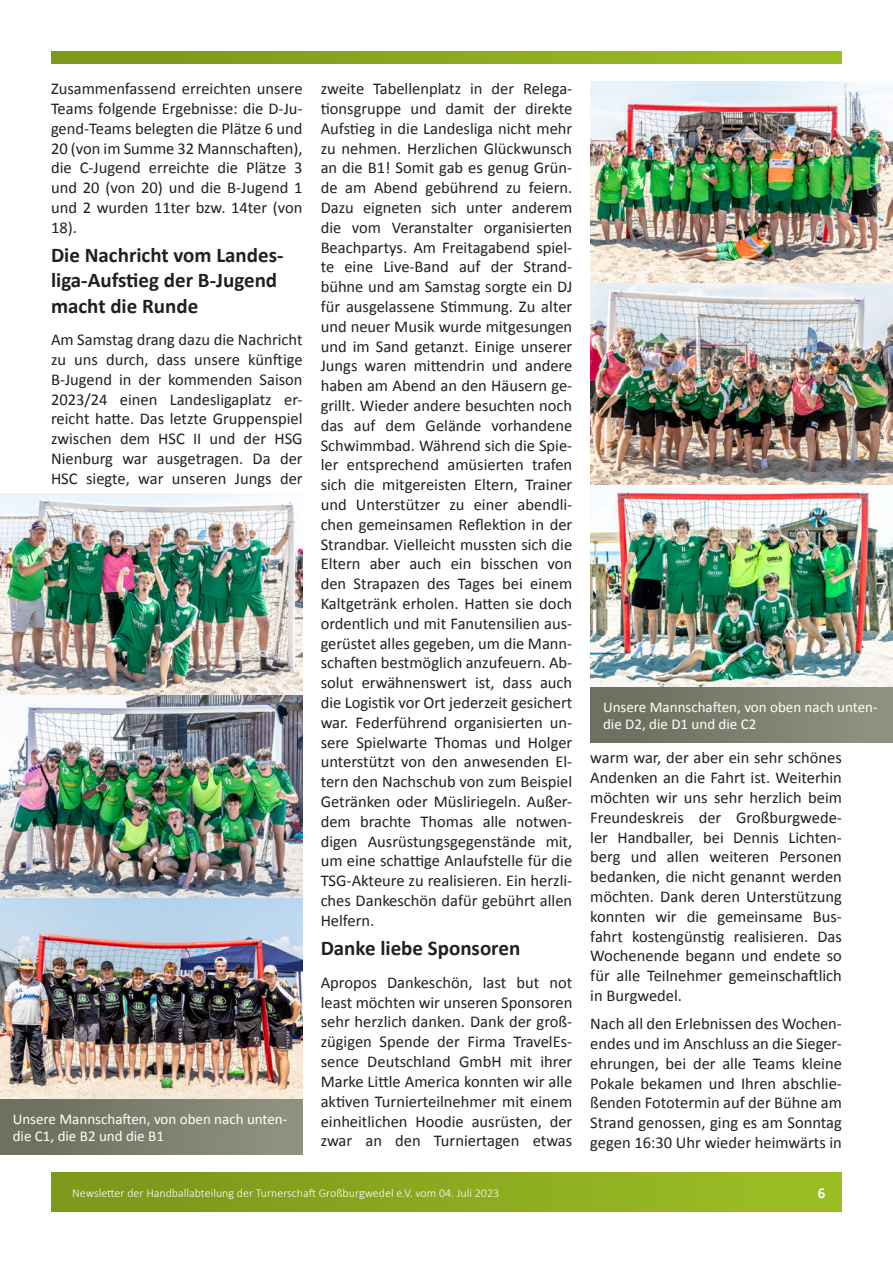
<style>
.page{position:relative;width:893px;height:1263px;background:#fff}
.page>*{position:absolute;margin:0;border:0;box-sizing:border-box;transform-origin:0 0}
.Überschrift_3_-_schw{font:700 21px/25.2px "Calibri";color:#231f20}
.Standard_Text{font:16.5px/19.8px "Calibri";color:#231f20;text-align:justify}
.Überschrift_4_-_weiß{font:15px/16.5px "Calibri";color:#fff}
.t1{font:700 15px "Calibri";color:#fff}
.t2{font:300 12px "Calibri";color:#fff}
</style>
<div class="page">
<svg style="left:51px;top:51px;width:791px;height:13px;background:#8aa920"></svg>
<div style="left:51px;top:1172px;width:791px;height:40px;background:linear-gradient(to right,#7a951c,#9cbe24)"></div>
<img style="left:590px;top:82px;width:303px;height:605px">
<div style="left:590px;top:687px;width:303px;height:55px;background:linear-gradient(to right,#6c6c5c,#929282)"></div>
<img style="left:0;top:494px;width:303px;height:605px">
<div style="left:0;top:1099px;width:303px;height:55px;background:linear-gradient(to right,#6c6c5c,#929282)"></div>
<p class="Standard_Text" style="left:51px;top:78px;width:253px">Zusammenfassend erreichten unsere Teams folgende Ergebnisse: die D-Ju&shy;gend-Teams belegten die Plätze 6 und 20 (von im Summe 32 Mannschaften), die C-Jugend erreichte die Plätze 3 und 20 (von 20) und die B-Jugend 1 und 2 wurden 11ter bzw. 14ter (von 18).</p>
<p class="Überschrift_3_-_schw" style="left:51px;top:242px;width:234px">Die Nachricht vom Landes&shy;liga-Aufstieg der B-Jugend macht die Runde</p>
<p class="Standard_Text" style="left:51px;top:329px;width:253px">Am Samstag drang dazu die Nachricht zu uns durch, dass unsere künftige B-Jugend in der kommenden Saison 2023/24 einen Landesligaplatz er&shy;reicht hatte. Das letzte Gruppenspiel zwischen dem HSC II und der HSG Nienburg war ausgetragen. Da der HSC siegte, war unseren Jungs der</p>
<p class="Überschrift_4_-_weiß" style="left:13px;top:1111px;width:276px">Unsere Mannschaften, von oben nach unten&shy;die C1, die B2 und die B1</p>
<p class="Standard_Text" style="left:321px;top:78px;width:253px">zweite Tabellenplatz in der Relega&shy;tionsgruppe und damit der direkte Aufstieg in die Landesliga nicht mehr zu nehmen. Herzlichen Glückwunsch an die B1! Somit gab es genug Grün&shy;de am Abend gebührend zu feiern.<br>Dazu eigneten sich unter anderem die vom Veranstalter organisierten Beachpartys. Am Freitagabend spiel&shy;te eine Live-Band auf der Strand&shy;bühne und am Samstag sorgte ein DJ für ausgelassene Stimmung. Zu alter und neuer Musik wurde mitgesungen und im Sand getanzt. Einige unserer Jungs waren mittendrin und andere haben am Abend an den Häusern ge&shy;grillt. Wieder andere besuchten noch das auf dem Gelände vorhandene Schwimmbad. Während sich die Spie&shy;ler entsprechend amüsierten trafen sich die mitgereisten Eltern, Trainer und Unterstützer zu einer abendli&shy;chen gemeinsamen Reflektion in der Strandbar. Vielleicht mussten sich die Eltern aber auch ein bisschen von den Strapazen des Tages bei einem Kaltgetränk erholen. Hatten sie doch ordentlich und mit Fanutensilien aus&shy;gerüstet alles gegeben, um die Mann&shy;schaften bestmöglich anzufeuern. Ab&shy;solut erwähnenswert ist, dass auch die Logistik vor Ort jederzeit gesichert war. Federführend organisierten un&shy;sere Spielwarte Thomas und Holger unterstützt von den anwesenden El&shy;tern den Nachschub von zum Beispiel Getränken oder Müsliriegeln. Außer&shy;dem brachte Thomas alle notwen&shy;digen Ausrüstungsgegenstände mit, um eine schattige Anlaufstelle für die TSG-Akteure zu realisieren. Ein herzli&shy;ches Dankeschön dafür gebührt allen Helfern.</p>
<p class="Überschrift_3_-_schw" style="left:321px;top:935px;width:201px">Danke liebe Sponsoren</p>
<p class="Standard_Text" style="left:321px;top:972px;width:253px">Apropos Dankeschön, last but not least möchten wir unseren Sponsoren sehr herzlich danken. Dank der groß&shy;zügigen Spende der Firma TravelEs&shy;sence Deutschland GmbH mit ihrer Marke Little America konnten wir alle aktiven Turnierteilnehmer mit einem einheitlichen Hoodie ausrüsten, der zwar an den Turniertagen etwas</p>
<p class="Überschrift_4_-_weiß" style="left:603px;top:698px;width:276px">Unsere Mannschaften, von oben nach unten&shy;die D2, die D1 und die C2</p>
<p class="Standard_Text" style="left:590px;top:747px;width:253px">warm war, der aber ein sehr schönes Andenken an die Fahrt ist. Weiterhin möchten wir uns sehr herzlich beim Freundeskreis der Großburgwede&shy;ler Handballer, bei Dennis Lichten&shy;berg und allen weiteren Personen bedanken, die nicht genannt werden möchten. Dank deren Unterstützung konnten wir die gemeinsame Bus&shy;fahrt kostengünstig realisieren. Das Wochenende begann und endete so für alle Teilnehmer gemeinschaftlich in Burgwedel.</p>
<p class="Standard_Text" style="left:590px;top:1013px;width:253px">Nach all den Erlebnissen des Wochen&shy;endes und im Anschluss an die Sieger&shy;ehrungen, bei der alle Teams kleine Pokale bekamen und Ihren abschlie&shy;ßenden Fototermin auf der Bühne am Strand genossen, ging es am Sonntag gegen 16:30 Uhr wieder heimwärts in</p>
<p class="t2" style="left:72px;top:1185px;width:428px">Newsletter der Handballabteilung der Turnerschaft Großburgwedel e.V. vom 04. Juli 2023</p>
<p class="t1" style="left:818px;top:1182px;width:9px">6</p>
</div>
